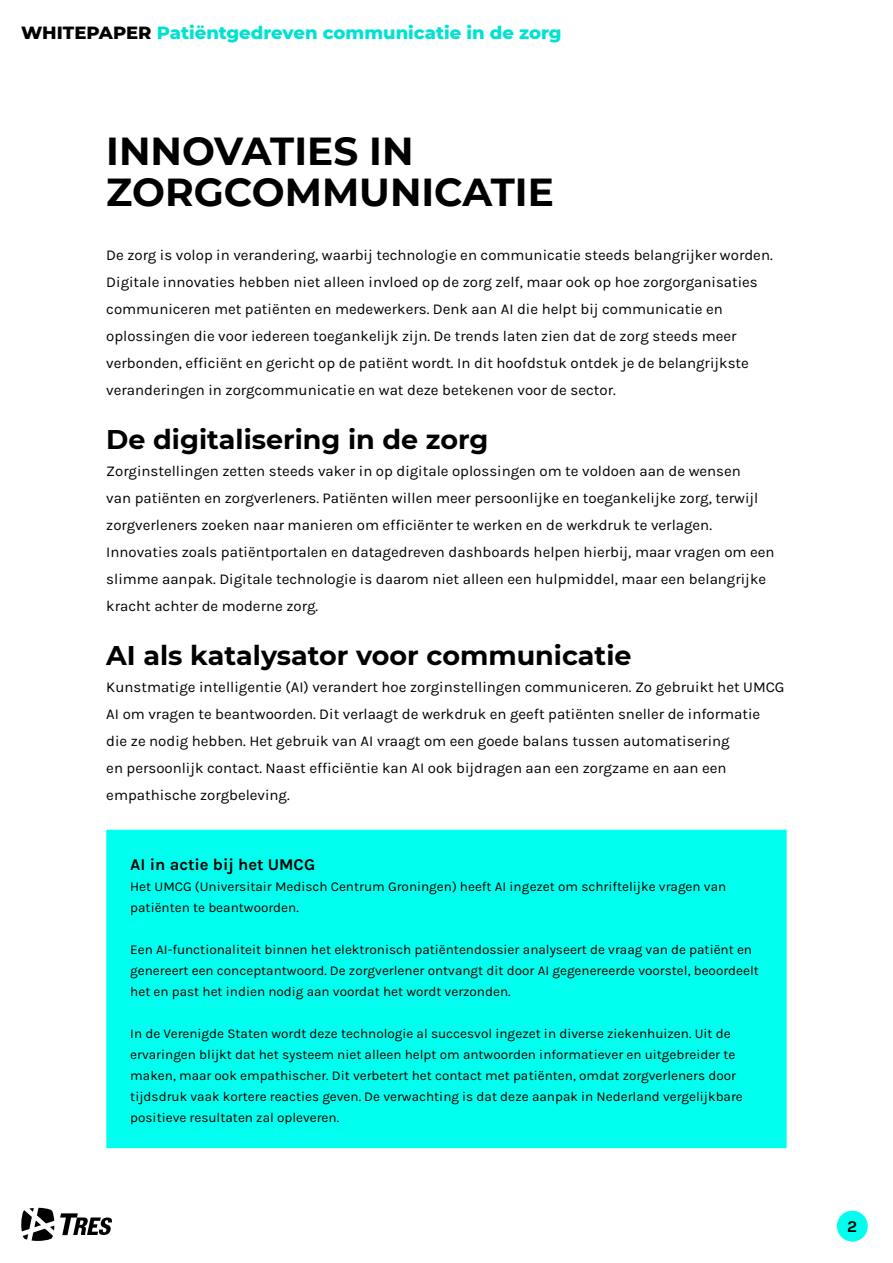
<style>
.page{position:relative;width:893px;height:1263px;background:#fff}
.page>*{position:absolute;margin:0;border:0;box-sizing:border-box;transform-origin:0 0}
.t1{font:700 39px/40.5px "Montserrat";color:#000}
.t2{font:700 27px "Montserrat";color:#000}
.t3{font:800 18px "Montserrat";color:#00e2d1}
.t4{font:700 16.5px "Karla";color:#000}
.t5{font:15px/27px "Karla";color:#000}
.t6{font:13.5px/21px "Karla";color:#000}
.s1{color:#000}
</style>
<div class="page">
<div style="left:837px;top:1211px;width:31px;height:30px;background:#0fe;border-radius:50%"></div>
<svg style="left:60px;top:1213px;width:52px;height:22px"></svg>
<svg style="left:21px;top:1208px;width:33px;height:33px"></svg>
<div style="left:118px;top:842px;width:657px;height:294px;background:#0fe"></div>
<div style="left:106px;top:830px;width:681px;height:318px;border:24px solid #0fe"></div>
<p class="t3" style="left:21px;top:19px;width:542px"><span class="s1">WHITEPAPER</span> Patiëntgedreven communicatie in de zorg</p>
<h1 class="t1" style="left:106px;top:129px;width:449px">INNOVATIES IN<br>ZORGCOMMUNICATIE</h1>
<p class="t5" style="left:106px;top:241px;width:668px">De zorg is volop in verandering, waarbij technologie en communicatie steeds belangrijker worden.<br>Digitale innovaties hebben niet alleen invloed op de zorg zelf, maar ook op hoe zorgorganisaties communiceren met patiënten en medewerkers. Denk aan AI die helpt bij communicatie en oplossingen die voor iedereen toegankelijk zijn. De trends laten zien dat de zorg steeds meer verbonden, efficiënt en gericht op de patiënt wordt. In dit hoofdstuk ontdek je de belangrijkste veranderingen in zorgcommunicatie en wat deze betekenen voor de sector.</p>
<h2 class="t2" style="left:106px;top:420px;width:384px">De digitalisering in de zorg</h2>
<p class="t5" style="left:106px;top:457px;width:670px">Zorginstellingen zetten steeds vaker in op digitale oplossingen om te voldoen aan de wensen<br>van patiënten en zorgverleners. Patiënten willen meer persoonlijke en toegankelijke zorg, terwijl zorgverleners zoeken naar manieren om efficiënter te werken en de werkdruk te verlagen.<br>Innovaties zoals patiëntportalen en datagedreven dashboards helpen hierbij, maar vragen om een slimme aanpak. Digitale technologie is daarom niet alleen een hulpmiddel, maar een belangrijke kracht achter de moderne zorg.</p>
<h2 class="t2" style="left:106px;top:636px;width:527px">AI als katalysator voor communicatie</h2>
<p class="t5" style="left:106px;top:673px;width:680px">Kunstmatige intelligentie (AI) verandert hoe zorginstellingen communiceren. Zo gebruikt het UMCG AI om vragen te beantwoorden. Dit verlaagt de werkdruk en geeft patiënten sneller de informatie die ze nodig hebben. Het gebruik van AI vraagt om een goede balans tussen automatisering<br>en persoonlijk contact. Naast efficiëntie kan AI ook bijdragen aan een zorgzame en aan een empathische zorgbeleving.</p>
<p class="t4" style="left:130px;top:854px;width:186px">AI in actie bij het UMCG</p>
<p class="t6" style="left:130px;top:876px;width:597px">Het UMCG (Universitair Medisch Centrum Groningen) heeft AI ingezet om schriftelijke vragen van patiënten te beantwoorden.</p>
<p class="t6" style="left:130px;top:939px;width:630px">Een AI-functionaliteit binnen het elektronisch patiëntendossier analyseert de vraag van de patiënt en genereert een conceptantwoord. De zorgverlener ontvangt dit door AI gegenereerde voorstel, beoordeelt het en past het indien nodig aan voordat het wordt verzonden.</p>
<p class="t6" style="left:130px;top:1023px;width:614px">In de Verenigde Staten wordt deze technologie al succesvol ingezet in diverse ziekenhuizen. Uit de ervaringen blijkt dat het systeem niet alleen helpt om antwoorden informatiever en uitgebreider te maken, maar ook empathischer. Dit verbetert het contact met patiënten, omdat zorgverleners door tijdsdruk vaak kortere reacties geven. De verwachting is dat deze aanpak in Nederland vergelijkbare positieve resultaten zal opleveren.</p>
<p class="t4" style="left:847px;top:1215px;width:11px">2</p>
</div>
